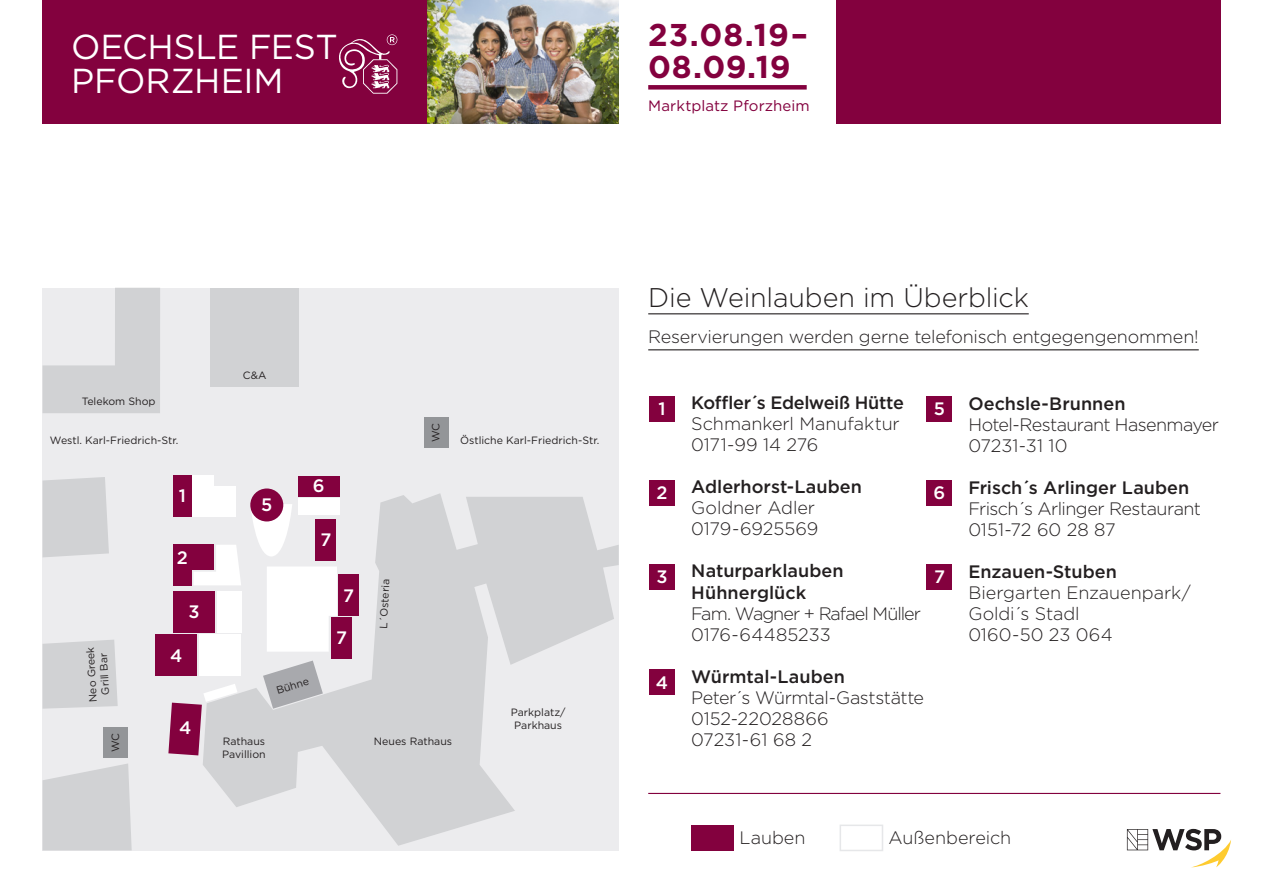
<style>
.page{position:relative;width:1263px;height:893px;background:#fff}
.page>*{position:absolute;margin:0;border:0;box-sizing:border-box;transform-origin:0 0}
.t1{font:34.65px/34.7px "Gotham";letter-spacing:-.01em;color:#fff}
.t2{font:700 31.5px/31.5px "Gotham";letter-spacing:.025em;color:#83013e}
.t3{font:300 27px "Gotham";letter-spacing:-.005em;color:#231f20}
.t4{font:300 18px/21px "Gotham";letter-spacing:-.01em;color:#231f20}
.t5{font:500 18px/21px "Gotham";color:#231f20}
.t6{font:300 18px/21px "Gotham";letter-spacing:-.03em;color:#231f20}
.t7{font:300 18px/21px "Gotham";letter-spacing:-.05em;color:#231f20}
.t8{font:500 18px "Gotham";letter-spacing:-.02em;color:#231f20}
.t9{font:500 18px "Gotham";color:#fff}
.t10{font:15px "Gotham";letter-spacing:.005em;color:#83013e}
.t11{font:10.65px/12.8px "Gotham";color:#231f20;text-align:center}
</style>
<div class="page">
<div style="left:43px;top:288px;width:576px;height:562px;background:#ececee"></div>
<div style="left:210px;top:288px;width:89px;height:99px;background:#d1d2d4"></div>
<svg style="left:203px;top:493px;width:416px;height:353px;fill:#d1d2d4"></svg>
<svg style="left:43px;top:763px;width:89px;height:87px;background:#d4d5d7"></svg>
<svg style="left:43px;top:288px;width:117px;height:125px"></svg>
<svg style="left:43px;top:477px;width:66px;height:80px;background:#d2d3d5"></svg>
<svg style="left:43px;top:640px;width:75px;height:69px;background:#d2d3d5"></svg>
<svg style="left:263px;top:661px;width:60px;height:48px"></svg>
<div style="left:315px;top:519px;width:21px;height:42px;background:#83013e"></div>
<svg style="left:250px;top:504px;width:42px;height:52px"></svg>
<div style="left:104px;top:728px;width:24px;height:30px;background:#939598"></div>
<div style="left:424px;top:417px;width:24px;height:31px;background:#939598"></div>
<div style="left:155px;top:634px;width:42px;height:42px;background:#83013e"></div>
<div style="left:199px;top:634px;width:42px;height:42px;background:#fff"></div>
<svg style="left:168px;top:684px;width:69px;height:71px"></svg>
<div style="left:173px;top:591px;width:42px;height:42px;background:#83013e"></div>
<div style="left:173px;top:545px;width:18px;height:40px;background:#83013e"></div>
<div style="left:173px;top:545px;width:41px;height:25px;background:#83013e"></div>
<div style="left:217px;top:591px;width:24px;height:42px;background:#fff"></div>
<div style="left:298px;top:498px;width:42px;height:17px;background:#fff"></div>
<div style="left:193px;top:474px;width:21px;height:42px;background:#fff"></div>
<div style="left:210px;top:486px;width:26px;height:30px;background:#fff"></div>
<svg style="left:194px;top:545px;width:47px;height:40px"></svg>
<div style="left:267px;top:566px;width:70px;height:86px;background:#fff"></div>
<div style="left:250px;top:488px;width:33px;height:33px;background:#83013e;border-radius:50%"></div>
<div style="left:173px;top:474px;width:18px;height:42px;background:#83013e"></div>
<div style="left:43px;top:0;width:384px;height:123px;background:#83013e"></div>
<div style="left:836px;top:0;width:384px;height:123px;background:#83013e"></div>
<div style="left:298px;top:476px;width:42px;height:21px;background:#83013e"></div>
<div style="left:338px;top:574px;width:21px;height:42px;background:#83013e"></div>
<div style="left:331px;top:617px;width:21px;height:42px;background:#83013e"></div>
<img style="left:427px;top:0;width:192px;height:123px">
<svg style="left:339px;top:34px;width:58px;height:60px"></svg>
<hr style="left:648px;top:313px;width:381px;height:1px;background:#231f20">
<hr style="left:648px;top:349px;width:551px;height:1px;background:#231f20">
<div style="left:649px;top:396px;width:26px;height:26px;background:#83013e"></div>
<div style="left:927px;top:396px;width:25px;height:26px;background:#83013e"></div>
<div style="left:649px;top:481px;width:26px;height:25px;background:#83013e"></div>
<div style="left:927px;top:481px;width:25px;height:25px;background:#83013e"></div>
<div style="left:649px;top:564px;width:26px;height:26px;background:#83013e"></div>
<div style="left:927px;top:564px;width:25px;height:26px;background:#83013e"></div>
<div style="left:649px;top:670px;width:26px;height:25px;background:#83013e"></div>
<div style="left:691px;top:825px;width:43px;height:25px;background:#83013e"></div>
<div style="left:839px;top:825px;width:44px;height:26px;background:#fff;border:2px solid #e6e7e9"></div>
<hr style="left:648px;top:793px;width:572px;height:1px;background:#83013e">
<svg style="left:1127px;top:829px;width:104px;height:38px"></svg>
<div style="left:648px;top:85px;width:159px;height:5px;background:#83013e"></div>
<h1 class="t1" style="left:71px;top:29px;width:268px">OECHSLE FEST<br>PFORZHEIM</h1>
<h2 class="t2" style="left:648px;top:19px;width:161px">23.08.19–<br>08.09.19</h2>
<p class="t10" style="left:648px;top:96px;width:163px">Marktplatz Pforzheim</p>
<p class="t11" style="left:82px;top:395px;width:75px">Telekom Shop</p>
<p class="t11" style="left:50px;top:434px;width:130px">Westl. Karl-Friedrich-Str.</p>
<p class="t9" style="left:179px;top:484px;width:9px">1</p>
<p class="t9" style="left:177px;top:545px;width:13px">2</p>
<p class="t11" style="left:87px;top:702px;width:57px;rotate:-93deg">Neo Greek<br>Grill Bar</p>
<p class="t11" style="left:109px;top:752px;width:21px;rotate:-90deg">WC</p>
<p class="t9" style="left:189px;top:600px;width:13px">3</p>
<p class="t9" style="left:170px;top:643px;width:14px">4</p>
<p class="t9" style="left:179px;top:716px;width:14px">4</p>
<p class="t11" style="left:243px;top:368px;width:25px">C&amp;A</p>
<p class="t9" style="left:261px;top:493px;width:13px">5</p>
<p class="t9" style="left:313px;top:474px;width:13px">6</p>
<p class="t9" style="left:320px;top:528px;width:12px">7</p>
<p class="t9" style="left:343px;top:584px;width:12px">7</p>
<p class="t9" style="left:336px;top:626px;width:12px">7</p>
<p class="t11" style="left:275px;top:684px;width:35px;rotate:-17deg">Bühne</p>
<p class="t11" style="left:222px;top:735px;width:45px;text-align:left">Rathaus<br>Pavillion</p>
<p class="t11" style="left:429px;top:442px;width:21px;rotate:-90deg">WC</p>
<p class="t11" style="left:460px;top:434px;width:141px">Östliche Karl-Friedrich-Str.</p>
<p class="t11" style="left:377px;top:628px;width:51px;rotate:-87deg">L´Osteria</p>
<p class="t11" style="left:374px;top:735px;width:80px">Neues Rathaus</p>
<p class="t11" style="left:511px;top:706px;width:56px">Parkplatz/<br>Parkhaus</p>
<h3 class="t3" style="left:648px;top:280px;width:382px">Die Weinlauben im Überblick</h3>
<p class="t4" style="left:648px;top:326px;width:552px">Reservierungen werden gerne telefonisch entgegengenommen!</p>
<p class="t8" style="left:691px;top:391px;width:214px">Koffler´s Edelweiß Hütte</p>
<p class="t4" style="left:691px;top:413px;width:210px">Schmankerl Manufaktur<br>0171-99 14 276</p>
<p class="t5" style="left:691px;top:476px;width:172px">Adlerhorst-Lauben</p>
<p class="t4" style="left:691px;top:497px;width:129px">Goldner Adler<br>0179-6925569</p>
<p class="t5" style="left:691px;top:560px;width:154px">Naturparklauben<br>Hühnerglück</p>
<p class="t7" style="left:691px;top:602px;width:231px">Fam. Wagner + Rafael Müller<br>0176-64485233</p>
<p class="t5" style="left:691px;top:665px;width:155px">Würmtal-Lauben</p>
<p class="t4" style="left:691px;top:686px;width:234px">Peter´s Würmtal-Gaststätte<br>0152-22028866<br>07231-61 68 2</p>
<p class="t9" style="left:658px;top:397px;width:9px">1</p>
<p class="t9" style="left:934px;top:397px;width:13px">5</p>
<p class="t9" style="left:656px;top:481px;width:13px">2</p>
<p class="t9" style="left:933px;top:481px;width:13px">6</p>
<p class="t9" style="left:656px;top:565px;width:13px">3</p>
<p class="t9" style="left:934px;top:565px;width:12px">7</p>
<p class="t9" style="left:656px;top:670px;width:14px">4</p>
<p class="t5" style="left:968px;top:392px;width:159px">Oechsle-Brunnen</p>
<p class="t6" style="left:968px;top:413px;width:252px">Hotel-Restaurant Hasenmayer<br>07231-31 10</p>
<p class="t5" style="left:968px;top:476px;width:222px">Frisch´s Arlinger Lauben</p>
<p class="t6" style="left:968px;top:497px;width:234px">Frisch´s Arlinger Restaurant<br>0151-72 60 28 87</p>
<p class="t5" style="left:968px;top:560px;width:150px">Enzauen-Stuben</p>
<p class="t4" style="left:968px;top:581px;width:224px">Biergarten Enzauenpark/<br>Goldi´s Stadl<br>0160-50 23 064</p>
<p class="t4" style="left:739px;top:826px;width:67px">Lauben</p>
<p class="t4" style="left:888px;top:827px;width:124px">Außenbereich</p>
</div>
